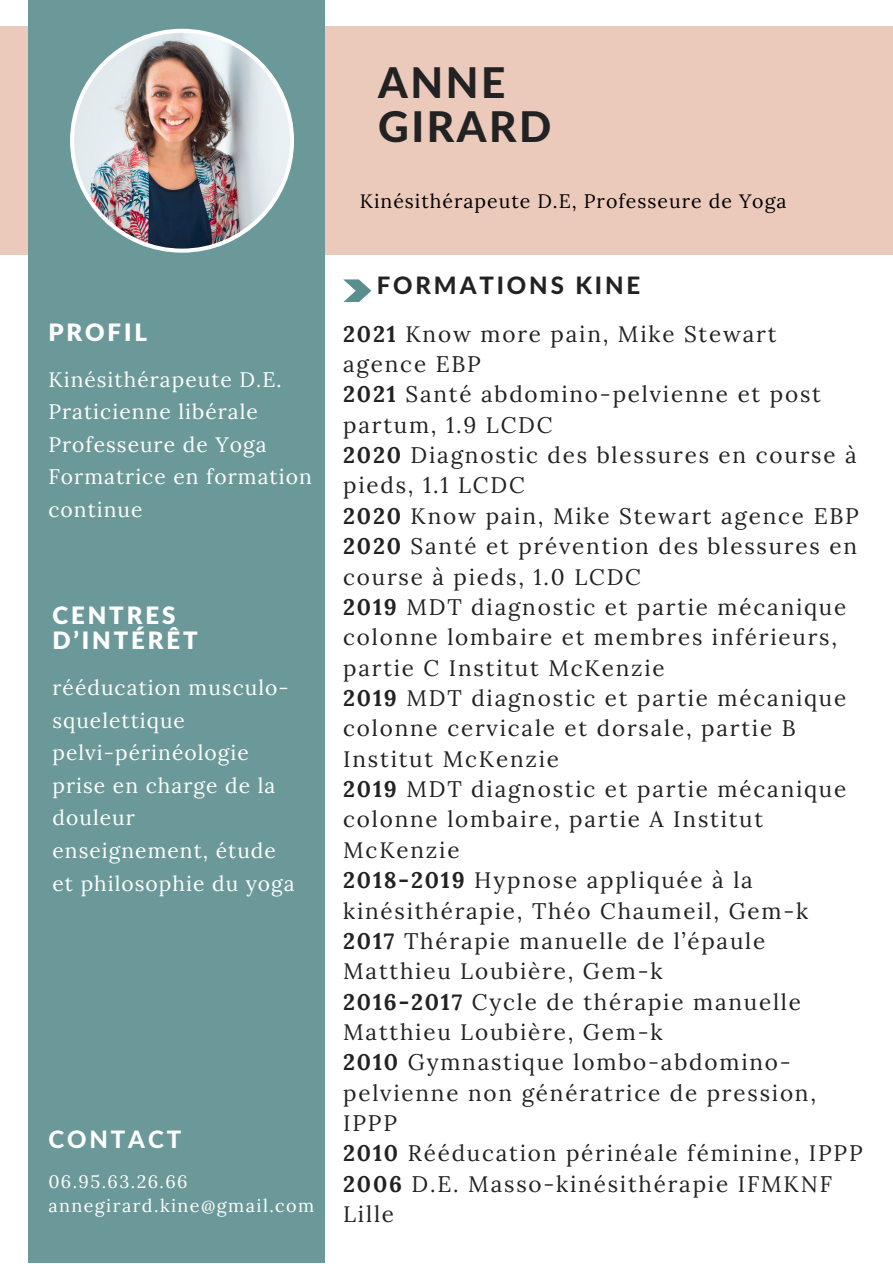
<style>
.page{position:relative;width:893px;height:1264px;background:#fff}
.page>*{position:absolute;margin:0;border:0;box-sizing:border-box;transform-origin:0 0}
.t1{font:800 42.3px "Lato Latin";letter-spacing:.06em;color:#222}
.t2{font:900 24px/24.8px "Lato Latin";letter-spacing:.12em;color:#fff}
.t3{font:800 24px "Lato Latin";letter-spacing:.12em;color:#222}
.t4{font:800 24px "Lato Latin";letter-spacing:.12em;color:#fff}
.t5{font:22.5px/30.3px "Lora";letter-spacing:.08em;color:#222}
.t6{font:21px/32.5px "Lora";letter-spacing:.05em;color:#fff}
.t7{font:19.5px "Lora";letter-spacing:.05em;color:#000}
.t8{font:18px "Lora";letter-spacing:.08em;color:#fff}
.s1{font-weight:700}
</style>
<div class="page">
<div style="left:0;top:26px;width:892px;height:229px;background:#ebc9bb"></div>
<div style="left:29px;top:0;width:296px;height:1262px;background:#6b9999"></div>
<svg style="left:343px;top:279px;width:28px;height:23px"></svg>
<img style="left:70px;top:29px;width:224px;height:224px">
<p class="t2" style="left:48px;top:321px;width:100px">PROFIL</p>
<p class="t6" style="left:48px;top:362px;width:235px">Kinésithérapeute D.E.</p>
<p class="t6" style="left:48px;top:395px;width:211px">Praticienne libérale</p>
<p class="t6" style="left:48px;top:428px;width:220px">Professeure de Yoga</p>
<p class="t6" style="left:48px;top:460px;width:265px">Formatrice en formation continue</p>
<p class="t2" style="left:52px;top:604px;width:147px">CENTRES<br>D’INTÉRÊT</p>
<p class="t6" style="left:52px;top:671px;width:238px">rééducation musculo&shy;squelettique</p>
<p class="t6" style="left:52px;top:736px;width:198px">pelvi-périnéologie</p>
<p class="t6" style="left:52px;top:768px;width:224px">prise en charge de la douleur</p>
<p class="t6" style="left:52px;top:834px;width:244px">enseignement, étude et philosophie du yoga</p>
<p class="t4" style="left:48px;top:1128px;width:134px">CONTACT</p>
<p class="t8" style="left:48px;top:1170px;width:141px">06.95.63.26.66</p>
<p class="t8" style="left:48px;top:1193px;width:267px">annegirard.kine@gmail.com</p>
<p class="t1" style="left:378px;top:63px;width:129px">ANNE</p>
<p class="t1" style="left:378px;top:108px;width:175px">GIRARD</p>
<p class="t7" style="left:360px;top:188px;width:428px">Kinésithérapeute D.E, Professeure de Yoga</p>
<p class="t3" style="left:376px;top:274px;width:265px">FORMATIONS KINE</p>
<p class="t5" style="left:343px;top:318px;width:435px"><span class="s1">2021</span> Know more pain, Mike Stewart agence EBP</p>
<p class="t5" style="left:343px;top:379px;width:479px"><span class="s1">2021</span> Santé abdomino-pelvienne et post partum, 1.9 LCDC</p>
<p class="t5" style="left:343px;top:439px;width:515px"><span class="s1">2020</span> Diagnostic des blessures en course à pieds, 1.1 LCDC</p>
<p class="t5" style="left:343px;top:500px;width:517px"><span class="s1">2020</span> Know pain, Mike Stewart agence EBP</p>
<p class="t5" style="left:343px;top:531px;width:515px"><span class="s1">2020</span> Santé et prévention des blessures en course à pieds, 1.0 LCDC</p>
<p class="t5" style="left:343px;top:591px;width:504px"><span class="s1">2019</span> MDT diagnostic et partie mécanique colonne lombaire et membres inférieurs, partie C Institut McKenzie</p>
<p class="t5" style="left:343px;top:682px;width:504px"><span class="s1">2019</span> MDT diagnostic et partie mécanique colonne cervicale et dorsale, partie B<br>Institut McKenzie</p>
<p class="t5" style="left:343px;top:773px;width:504px"><span class="s1">2019</span> MDT diagnostic et partie mécanique colonne lombaire, partie A Institut<br>McKenzie</p>
<p class="t5" style="left:343px;top:864px;width:466px"><span class="s1">2018-2019</span> Hypnose appliquée à la kinésithérapie, Théo Chaumeil, Gem-k</p>
<p class="t5" style="left:343px;top:925px;width:423px"><span class="s1">2017</span> Thérapie manuelle de l’épaule<br>Matthieu Loubière, Gem-k</p>
<p class="t5" style="left:343px;top:986px;width:459px"><span class="s1">2016-2017</span> Cycle de thérapie manuelle<br>Matthieu Loubière, Gem-k</p>
<p class="t5" style="left:343px;top:1046px;width:474px"><span class="s1">2010</span> Gymnastique lombo-abdomino&shy;pelvienne non génératrice de pression,<br>IPPP</p>
<p class="t5" style="left:343px;top:1138px;width:521px"><span class="s1">2010</span> Rééducation périnéale féminine, IPPP</p>
<p class="t5" style="left:343px;top:1168px;width:490px"><span class="s1">2006</span> D.E. Masso-kinésithérapie IFMKNF<br>Lille</p>
</div>
